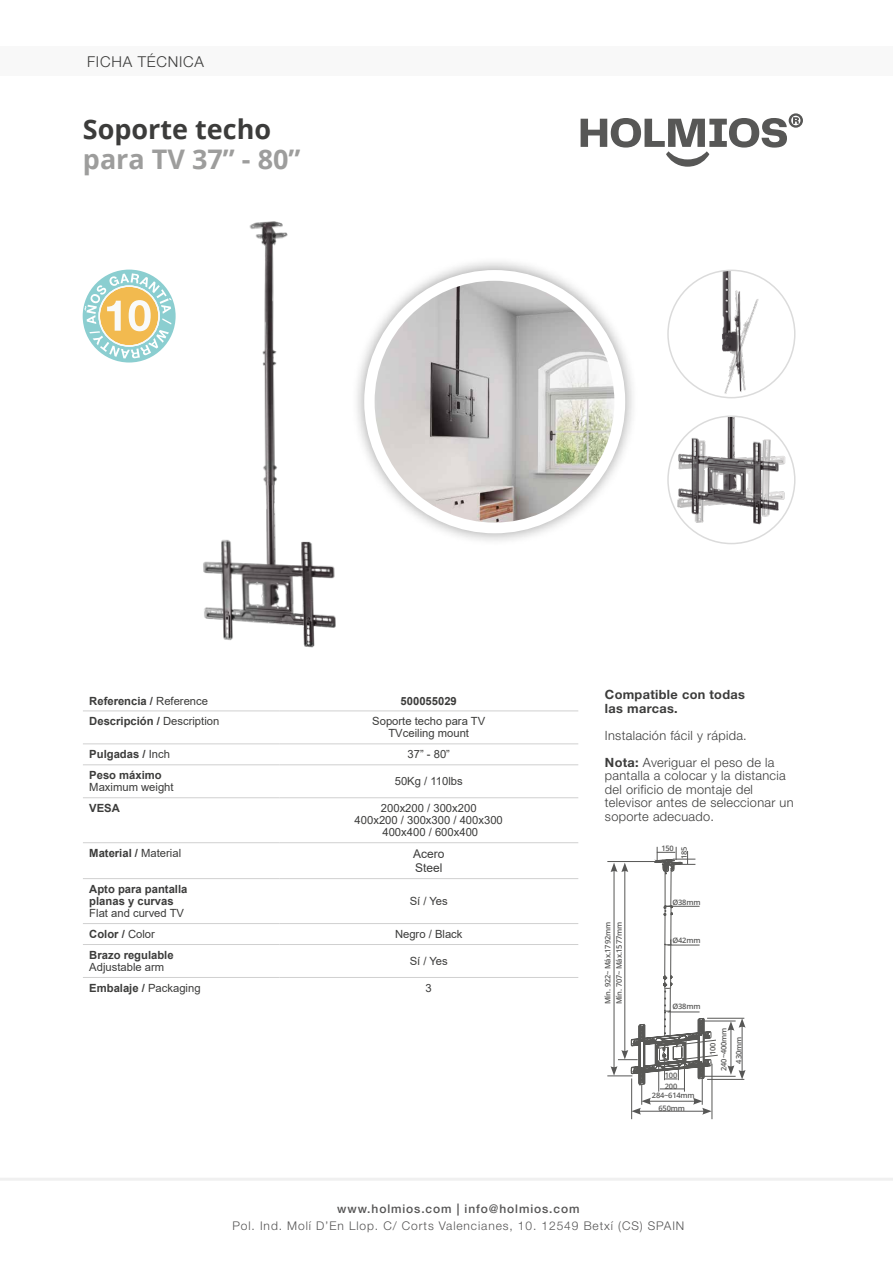
<style>
.page{position:relative;width:893px;height:1263px;background:#fff}
.page>*{position:absolute;margin:0;border:0;box-sizing:border-box;transform-origin:0 0}
.t1{font:700 27px "Open Sans";color:#9d9d9c}
.t2{font:700 27px "Open Sans";color:#3c3c3b}
.t3{font:300 15px "Helvetica Neue LT Std";letter-spacing:.05em;color:#3c3c3b}
.t4{font:300 12.75px/13.5px "Helvetica Neue LT Std";letter-spacing:.025em;color:#3c3c3b}
.t5{font:700 12.75px/13.5px "Helvetica Neue LT Std";letter-spacing:.025em;color:#3c3c3b}
.t6{font:300 12px "Helvetica Neue LT Std";letter-spacing:.075em;color:#565555}
.t7{font:500 12px "Helvetica Neue LT Std";letter-spacing:.075em;color:#565555}
.t8{font:12px/14.4px "Arial";color:#3c3c3b}
.t9{font:700 11.25px/12px "Arial";color:#3c3c3b}
.t10{font:11.25px/12px "Arial";color:#3c3c3b;text-align:center}
.t11{font:600 7.5px/11.1px "Open Sans";letter-spacing:-.025em;color:#575756}
.s1{font-weight:400}
.s2{font-weight:700}
</style>
<div class="page">
<hr style="left:0;top:1178px;width:893px;height:3px;background:#f0f0f0">
<div style="left:0;top:47px;width:893px;height:29px;background:#f8f8f8"></div>
<svg style="left:581px;top:113px;width:222px;height:54px"></svg>
<div style="left:351px;top:257px;width:288px;height:290px;background:#000;opacity:.4"></div>
<svg style="left:490px;top:270px;width:135px;height:263px"></svg>
<img style="left:490px;top:281px;width:132px;height:242px">
<img style="left:82px;top:221px;width:408px;height:427px">
<svg style="left:83px;top:270px;width:93px;height:92px"></svg>
<hr style="left:83px;top:764px;width:196px;height:1px;background:#d0d0d0">
<hr style="left:279px;top:764px;width:299px;height:1px;background:#d0d0d0">
<hr style="left:83px;top:797px;width:196px;height:1px;background:#d0d0d0">
<hr style="left:279px;top:797px;width:299px;height:1px;background:#d0d0d0">
<hr style="left:83px;top:842px;width:196px;height:1px;background:#d0d0d0">
<hr style="left:279px;top:842px;width:299px;height:1px;background:#d0d0d0">
<hr style="left:83px;top:878px;width:196px;height:1px;background:#d0d0d0">
<hr style="left:279px;top:878px;width:299px;height:1px;background:#d0d0d0">
<hr style="left:83px;top:923px;width:196px;height:1px;background:#d0d0d0">
<hr style="left:279px;top:923px;width:299px;height:1px;background:#d0d0d0">
<hr style="left:83px;top:944px;width:196px;height:1px;background:#d0d0d0">
<hr style="left:279px;top:944px;width:299px;height:1px;background:#d0d0d0">
<hr style="left:83px;top:977px;width:196px;height:1px;background:#d0d0d0">
<hr style="left:279px;top:977px;width:299px;height:1px;background:#d0d0d0">
<hr style="left:83px;top:710px;width:196px;height:1px;background:#d0d0d0">
<hr style="left:279px;top:710px;width:299px;height:1px;background:#d0d0d0">
<hr style="left:83px;top:743px;width:196px;height:1px;background:#d0d0d0">
<hr style="left:279px;top:743px;width:299px;height:1px;background:#d0d0d0">
<img style="left:668px;top:270px;width:127px;height:128px;border-radius:64px">
<img style="left:672px;top:418px;width:122px;height:119px">
<hr style="left:742px;top:1025px;width:1px;height:47px;background:#575756">
<hr style="left:731px;top:1028px;width:1px;height:40px;background:#575756">
<svg style="left:727px;top:1018px;width:18px;height:13px"></svg>
<svg style="left:727px;top:1065px;width:18px;height:14px"></svg>
<hr style="left:631px;top:1078px;width:1px;height:41px;background:#575756">
<hr style="left:712px;top:1064px;width:1px;height:55px;background:#575756">
<hr style="left:707px;top:1018px;width:37px;height:1px;background:#575756">
<hr style="left:704px;top:1021px;width:32px;height:1px;background:#575756">
<hr style="left:704px;top:1076px;width:32px;height:1px;background:#575756">
<hr style="left:707px;top:1079px;width:37px;height:1px;background:#575756">
<svg style="left:607px;top:847px;width:112px;height:268px"></svg>
<h2 class="t3" style="left:87px;top:52px;width:118px">FICHA TÉCNICA</h2>
<h1 class="t2" style="left:83px;top:110px;width:190px">Soporte techo</h1>
<h1 class="t1" style="left:83px;top:140px;width:219px">para TV 37” - 80”</h1>
<p class="t9" style="left:89px;top:695px;width:120px">Referencia / <span class="s1">Reference</span></p>
<p class="t9" style="left:401px;top:695px;width:58px">500055029</p>
<p class="t9" style="left:89px;top:716px;width:132px">Descripción / <span class="s1">Description</span></p>
<p class="t10" style="left:372px;top:715px;width:114px">Soporte techo para TV<br>TVceiling mount</p>
<p class="t9" style="left:89px;top:749px;width:82px">Pulgadas / <span class="s1">Inch</span></p>
<p class="t10" style="left:407px;top:748px;width:44px">37” - 80”</p>
<p class="t9" style="left:89px;top:769px;width:74px">Peso máximo</p>
<p class="t10" style="left:89px;top:781px;width:86px">Maximum weight</p>
<p class="t10" style="left:395px;top:775px;width:69px">50Kg / 110lbs</p>
<p class="t9" style="left:89px;top:802px;width:32px">VESA</p>
<p class="t10" style="left:355px;top:802px;width:150px">200x200 / 300x200<br>400x200 / 300x300 / 400x300<br>400x400 / 600x400</p>
<p class="t9" style="left:89px;top:847px;width:93px">Material / <span class="s1">Material</span></p>
<p class="t8" style="left:413px;top:846px;width:33px">Acero<br>Steel</p>
<p class="t9" style="left:89px;top:883px;width:100px">Apto para pantalla planas y curvas</p>
<p class="t10" style="left:89px;top:907px;width:96px">Flat and curved TV</p>
<p class="t10" style="left:410px;top:895px;width:40px">Sí / Yes</p>
<p class="t9" style="left:89px;top:928px;width:67px">Color / <span class="s1">Color</span></p>
<p class="t10" style="left:395px;top:928px;width:69px">Negro / Black</p>
<p class="t9" style="left:89px;top:949px;width:86px">Brazo regulable</p>
<p class="t10" style="left:89px;top:961px;width:77px">Adjustable arm</p>
<p class="t10" style="left:410px;top:955px;width:40px">Sí / Yes</p>
<p class="t9" style="left:89px;top:982px;width:113px">Embalaje / <span class="s1">Packaging</span></p>
<p class="t10" style="left:426px;top:982px;width:8px">3</p>
<p class="t5" style="left:605px;top:687px;width:142px">Compatible con todas las marcas.</p>
<p class="t4" style="left:605px;top:721px;width:171px;line-height:27px">Instalación fácil y rápida.<br><span class="s2">Nota:</span> Averiguar el peso de la</p>
<p class="t4" style="left:605px;top:768px;width:190px">pantalla a colocar y la distancia del orificio de montaje del televisor antes de seleccionar un soporte adecuado.</p>
<p class="t11" style="left:661px;top:842px;width:14px">150</p>
<p class="t11" style="left:678px;top:859px;width:14px;rotate:-90deg">185</p>
<p class="t11" style="left:602px;top:1004px;width:84px;rotate:-90deg">Mín. 922~ Máx.1792mm<br>Mín. 707~ Máx.1577mm</p>
<p class="t11" style="left:672px;top:896px;width:30px">Ø38mm</p>
<p class="t11" style="left:672px;top:934px;width:30px">Ø42mm</p>
<p class="t11" style="left:672px;top:1000px;width:30px">Ø38mm</p>
<p class="t11" style="left:665px;top:1070px;width:14px">100</p>
<p class="t11" style="left:665px;top:1080px;width:14px">200</p>
<p class="t11" style="left:652px;top:1090px;width:44px">284~614mm</p>
<p class="t11" style="left:658px;top:1102px;width:28px">650mm</p>
<p class="t11" style="left:718px;top:1071px;width:44px;rotate:-90deg">240~400mm</p>
<p class="t11" style="left:707px;top:1055px;width:14px;rotate:-90deg">100</p>
<p class="t11" style="left:733px;top:1063px;width:28px;rotate:-90deg">430mm</p>
<p class="t7" style="left:337px;top:1202px;width:244px">www.holmios.com | info@holmios.com</p>
<p class="t6" style="left:232px;top:1218px;width:453px">Pol. Ind. Molí D’En Llop. C/ Corts Valencianes, 10. 12549 Betxí (CS) SPAIN</p>
</div>
